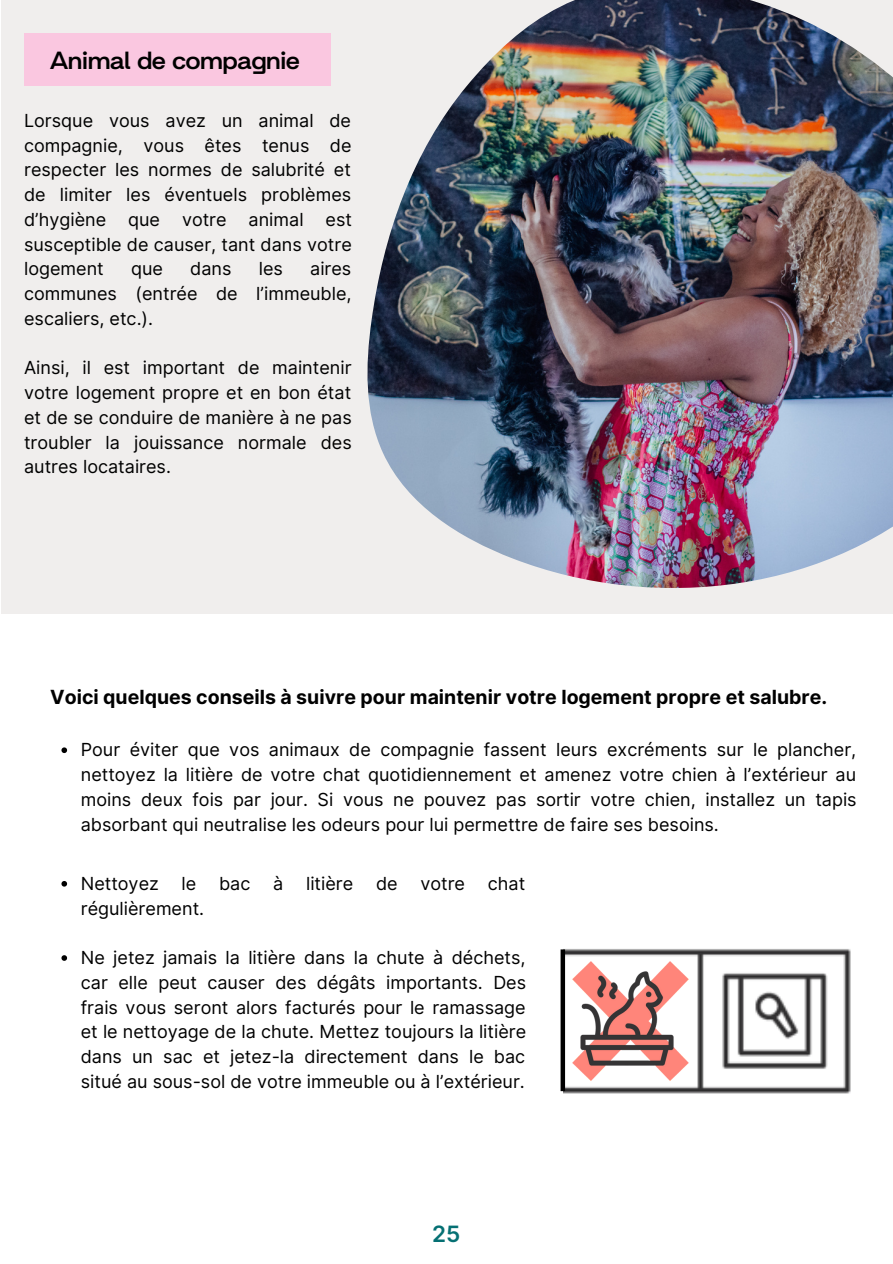
<style>
.page{position:relative;width:893px;height:1264px;background:#fff}
.page>*{position:absolute;margin:0;border:0;box-sizing:border-box;transform-origin:0 0}
.t1{font:800 27px "Britanica";color:#000}
.t2{font:600 22.5px "Inter";color:#057073}
.t3{font:700 19.5px "Inter";color:#000}
.t4{font:18px/24.8px "Inter";color:#000;text-align:justify}
</style>
<div class="page">
<div style="left:1px;top:0;width:891px;height:613px;background:#f0eeed"></div>
<div style="left:24px;top:34px;width:306px;height:52px;background:#fac7e0"></div>
<img style="left:367px;top:0;width:525px;height:588px">
<svg style="left:61px;top:747px;width:6px;height:6px"></svg>
<svg style="left:61px;top:881px;width:6px;height:5px"></svg>
<svg style="left:61px;top:955px;width:6px;height:5px"></svg>
<img style="left:563px;top:949px;width:288px;height:145px">
<img style="left:565px;top:954px;width:129px;height:132px">
<div style="left:560px;top:949px;width:5px;height:142px;background:#000"></div>
<p class="t1" style="left:50px;top:41px;width:251px">Animal de compagnie</p>
<p class="t4" style="left:24px;top:108px;width:329px">Lorsque vous avez un animal de compagnie, vous êtes tenus de respecter les normes de salubrité et de limiter les éventuels problèmes d’hygiène que votre animal est susceptible de causer, tant dans votre logement</p>
<p class="t4" style="left:24px;top:256px;width:329px;text-indent:286px">aires communes (entrée de l’immeuble, escaliers, etc.).</p>
<p class="t4" style="left:24px;top:355px;width:329px">Ainsi, il est important de maintenir votre logement propre et en bon état et de se conduire de manière à ne pas troubler la jouissance normale des autres locataires.</p>
<p class="t4" style="left:131px;top:256px;width:33px">que</p>
<p class="t4" style="left:190px;top:256px;width:43px">dans</p>
<p class="t4" style="left:259px;top:256px;width:26px">les</p>
<p class="t3" style="left:50px;top:684px;width:778px">Voici quelques conseils à suivre pour maintenir votre logement propre et salubre.</p>
<p class="t4" style="left:81px;top:737px;width:777px">Pour éviter que vos animaux de compagnie fassent leurs excréments sur le plancher, nettoyez la litière de votre chat quotidiennement et amenez votre chien à l’extérieur au moins deux fois par jour. Si vous ne pouvez pas sortir votre chien, installez un tapis absorbant qui neutralise les odeurs pour lui permettre de faire ses besoins.</p>
<p class="t4" style="left:81px;top:871px;width:80px">Nettoyez</p>
<p class="t4" style="left:182px;top:871px;width:16px">le</p>
<p class="t4" style="left:219px;top:871px;width:33px">bac</p>
<p class="t4" style="left:273px;top:871px;width:12px">à</p>
<p class="t4" style="left:306px;top:871px;width:49px">litière</p>
<p class="t4" style="left:376px;top:871px;width:23px">de</p>
<p class="t4" style="left:420px;top:871px;width:46px">votre</p>
<p class="t4" style="left:488px;top:871px;width:39px">chat</p>
<p class="t4" style="left:81px;top:895px;width:125px">régulièrement.</p>
<p class="t4" style="left:81px;top:945px;width:447px">Ne jetez jamais la litière dans la chute à déchets, car elle peut causer des dégâts importants. Des frais vous seront alors facturés pour le ramassage et le nettoyage de la chute. Mettez toujours la litière dans un sac et jetez-la directement dans le bac situé au sous-sol de votre immeuble ou à l’extérieur.</p>
<p class="t2" style="left:432px;top:1220px;width:30px">25</p>
</div>
